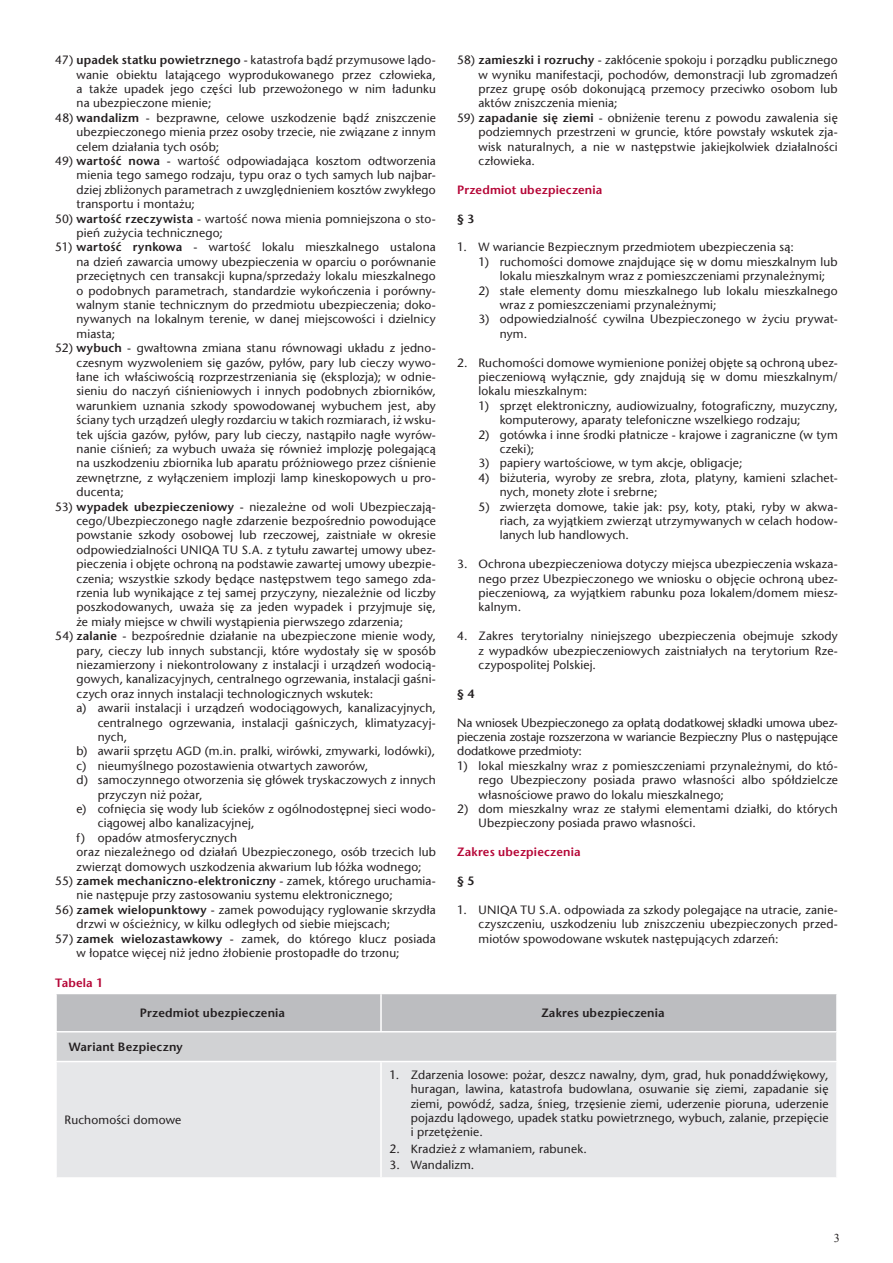
<style>
.page{position:relative;width:893px;height:1263px;background:#fff}
.page>*{position:absolute;margin:0;border:0;box-sizing:border-box;transform-origin:0 0}
.t1{font:12px/14.4px "Stone Sans Pl";letter-spacing:.015em;color:#231f20;text-align:justify}
.t2{font:600 12px "Stone Sans Pl";letter-spacing:.015em;color:#231f20}
.t3{font:600 12px "Stone Sans Pl";letter-spacing:.015em;color:#b50536}
.t4{font:12px "Times New Roman";color:#231f20}
.s1{font-weight:600}
</style>
<div class="page">
<div style="left:57px;top:994px;width:779px;height:37px;background:#bcbdc0"></div>
<div style="left:56px;top:1032px;width:781px;height:29px;background:#d1d2d4"></div>
<div style="left:57px;top:1062px;width:779px;height:115px;background:#e6e7e9"></div>
<hr style="left:380px;top:994px;width:2px;height:37px;background:#fff">
<hr style="left:55px;top:1032px;width:2px;height:29px;background:#fff">
<hr style="left:836px;top:1032px;width:2px;height:29px;background:#fff">
<hr style="left:380px;top:1062px;width:2px;height:115px;background:#fff">
<p class="t1" style="left:77px;top:53px;width:361px;text-indent:-21px">47) <span class="s1">upadek statku powietrznego</span> - katastrofa bądź przymusowe lądo&shy;wanie obiektu latającego wyprodukowanego przez człowieka, a także upadek jego części lub przewożonego w nim ładunku na ubezpieczone mienie;</p>
<p class="t1" style="left:77px;top:110px;width:361px;text-indent:-21px">48) <span class="s1">wandalizm</span> - bezprawne, celowe uszkodzenie bądź zniszczenie ubezpieczonego mienia przez osoby trzecie, nie związane z innym celem działania tych osób;</p>
<p class="t1" style="left:77px;top:154px;width:361px;text-indent:-21px">49) <span class="s1">wartość nowa</span> - wartość odpowiadająca kosztom odtworzenia mienia tego samego rodzaju, typu oraz o tych samych lub najbar&shy;dziej zbliżonych parametrach z uwzględnieniem kosztów zwykłego transportu i montażu;</p>
<p class="t1" style="left:77px;top:211px;width:361px;text-indent:-21px">50) <span class="s1">wartość rzeczywista</span> - wartość nowa mienia pomniejszona o sto&shy;pień zużycia technicznego;</p>
<p class="t1" style="left:77px;top:240px;width:361px;text-indent:-21px">51) <span class="s1">wartość rynkowa</span> - wartość lokalu mieszkalnego ustalona na dzień zawarcia umowy ubezpieczenia w oparciu o porównanie przeciętnych cen transakcji kupna/sprzedaży lokalu mieszkalnego o podobnych parametrach, standardzie wykończenia i porówny&shy;walnym stanie technicznym do przedmiotu ubezpieczenia; doko&shy;nywanych na lokalnym terenie, w danej miejscowości i dzielnicy miasta;</p>
<p class="t1" style="left:77px;top:341px;width:361px;text-indent:-21px">52) <span class="s1">wybuch</span> - gwałtowna zmiana stanu równowagi układu z jedno&shy;czesnym wyzwoleniem się gazów, pyłów, pary lub cieczy wywo&shy;łane ich właściwością rozprzestrzeniania się (eksplozja); w odnie&shy;sieniu do naczyń ciśnieniowych i innych podobnych zbiorników, warunkiem uznania szkody spowodowanej wybuchem jest, aby ściany tych urządzeń uległy rozdarciu w takich rozmiarach, iż wsku&shy;tek ujścia gazów, pyłów, pary lub cieczy, nastąpiło nagłe wyrów&shy;nanie ciśnień; za wybuch uważa się również implozję polegającą na uszkodzeniu zbiornika lub aparatu próżniowego przez ciśnienie zewnętrzne, z wyłączeniem implozji lamp kineskopowych u pro&shy;ducenta;</p>
<p class="t1" style="left:77px;top:499px;width:361px;text-indent:-21px">53) <span class="s1">wypadek ubezpieczeniowy</span> - niezależne od woli Ubezpieczają&shy;cego/Ubezpieczonego nagłe zdarzenie bezpośrednio powodujące powstanie szkody osobowej lub rzeczowej, zaistniałe w okresie odpowiedzialności UNIQA TU S.A. z tytułu zawartej umowy ubez&shy;pieczenia i objęte ochroną na podstawie zawartej umowy ubezpie&shy;czenia; wszystkie szkody będące następstwem tego samego zda&shy;rzenia lub wynikające z tej samej przyczyny, niezależnie od liczby poszkodowanych, uważa się za jeden wypadek i przyjmuje się, że miały miejsce w chwili wystąpienia pierwszego zdarzenia;</p>
<p class="t1" style="left:55px;top:629px;width:382px">54) <span class="s1">zalanie</span> - bezpośrednie działanie na ubezpieczone mienie wody,</p>
<p class="t1" style="left:77px;top:643px;width:361px">pary, cieczy lub innych substancji, które wydostały się w sposób</p>
<p class="t1" style="left:77px;top:658px;width:361px">niezamierzony i niekontrolowany z instalacji i urządzeń wodocią-</p>
<p class="t1" style="left:77px;top:672px;width:361px">gowych, kanalizacyjnych, centralnego ogrzewania, instalacji gaśni-</p>
<p class="t1" style="left:77px;top:686px;width:298px">czych oraz innych instalacji technologicznych wskutek:</p>
<p class="t1" style="left:77px;top:701px;width:361px">a) awarii instalacji i urządzeń wodociągowych, kanalizacyjnych,</p>
<p class="t1" style="left:98px;top:715px;width:340px">centralnego ogrzewania, instalacji gaśniczych, klimatyzacyj-</p>
<p class="t1" style="left:98px;top:730px;width:31px">nych,</p>
<p class="t1" style="left:77px;top:744px;width:360px">b) awarii sprzętu AGD (m.in. pralki, wirówki, zmywarki, lodówki),</p>
<p class="t1" style="left:77px;top:758px;width:293px">c) nieumyślnego pozostawienia otwartych zaworów,</p>
<p class="t1" style="left:77px;top:773px;width:361px">d) samoczynnego otworzenia się główek tryskaczowych z innych</p>
<p class="t1" style="left:98px;top:787px;width:106px">przyczyn niż pożar,</p>
<p class="t1" style="left:77px;top:802px;width:361px">e) cofnięcia się wody lub ścieków z ogólnodostępnej sieci wodo-</p>
<p class="t1" style="left:98px;top:816px;width:158px">ciągowej albo kanalizacyjnej,</p>
<p class="t1" style="left:77px;top:830px;width:162px">f) opadów atmosferycznych</p>
<p class="t1" style="left:77px;top:845px;width:361px">oraz niezależnego od działań Ubezpieczonego, osób trzecich lub</p>
<p class="t1" style="left:77px;top:859px;width:346px">zwierząt domowych uszkodzenia akwarium lub łóżka wodnego;</p>
<p class="t1" style="left:77px;top:874px;width:361px;text-indent:-21px">55) <span class="s1">zamek mechaniczno-elektroniczny</span> - zamek, którego uruchamia&shy;nie następuje przy zastosowaniu systemu elektronicznego;</p>
<p class="t1" style="left:77px;top:902px;width:361px;text-indent:-21px">56) <span class="s1">zamek wielopunktowy</span> - zamek powodujący ryglowanie skrzydła drzwi w ościeżnicy, w kilku odległych od siebie miejscach;</p>
<p class="t1" style="left:77px;top:931px;width:361px;text-indent:-21px">57) <span class="s1">zamek wielozastawkowy</span> - zamek, do którego klucz posiada w łopatce więcej niż jedno żłobienie prostopadłe do trzonu;</p>
<p class="t3" style="left:55px;top:976px;width:49px">Tabela 1</p>
<p class="t1" style="left:478px;top:53px;width:361px;text-indent:-21px">58) <span class="s1">zamieszki i rozruchy</span> - zakłócenie spokoju i porządku publicznego w wyniku manifestacji, pochodów, demonstracji lub zgromadzeń przez grupę osób dokonującą przemocy przeciwko osobom lub aktów zniszczenia mienia;</p>
<p class="t1" style="left:478px;top:110px;width:361px;text-indent:-21px">59) <span class="s1">zapadanie się ziemi</span> - obniżenie terenu z powodu zawalenia się podziemnych przestrzeni w gruncie, które powstały wskutek zja&shy;wisk naturalnych, a nie w następstwie jakiejkolwiek działalności człowieka.</p>
<p class="t3" style="left:457px;top:182px;width:147px">Przedmiot ubezpieczenia</p>
<p class="t2" style="left:457px;top:211px;width:19px">§ 3</p>
<p class="t1" style="left:457px;top:240px;width:338px">1. W wariancie Bezpiecznym przedmiotem ubezpieczenia są:</p>
<p class="t1" style="left:500px;top:254px;width:340px;text-indent:-21px">1) ruchomości domowe znajdujące się w domu mieszkalnym lub lokalu mieszkalnym wraz z pomieszczeniami przynależnymi;</p>
<p class="t1" style="left:500px;top:283px;width:340px;text-indent:-21px">2) stałe elementy domu mieszkalnego lub lokalu mieszkalnego wraz z pomieszczeniami przynależnymi;</p>
<p class="t1" style="left:500px;top:312px;width:340px;text-indent:-21px">3) odpowiedzialność cywilna Ubezpieczonego w życiu prywat&shy;nym.</p>
<p class="t1" style="left:478px;top:355px;width:361px;text-indent:-21px">2. Ruchomości domowe wymienione poniżej objęte są ochroną ubez&shy;pieczeniową wyłącznie, gdy znajdują się w domu mieszkalnym/ lokalu mieszkalnym:</p>
<p class="t1" style="left:500px;top:398px;width:340px;text-indent:-21px">1) sprzęt elektroniczny, audiowizualny, fotograficzny, muzyczny, komputerowy, aparaty telefoniczne wszelkiego rodzaju;</p>
<p class="t1" style="left:500px;top:427px;width:340px;text-indent:-21px">2) gotówka i inne środki płatnicze - krajowe i zagraniczne (w tym czeki);</p>
<p class="t1" style="left:478px;top:456px;width:266px">3) papiery wartościowe, w tym akcje, obligacje;</p>
<p class="t1" style="left:500px;top:470px;width:340px;text-indent:-21px">4) biżuteria, wyroby ze srebra, złota, platyny, kamieni szlachet&shy;nych, monety złote i srebrne;</p>
<p class="t1" style="left:500px;top:499px;width:340px;text-indent:-21px">5) zwierzęta domowe, takie jak: psy, koty, ptaki, ryby w akwa&shy;riach, za wyjątkiem zwierząt utrzymywanych w celach hodow&shy;lanych lub handlowych.</p>
<p class="t1" style="left:478px;top:557px;width:361px;text-indent:-21px">3. Ochrona ubezpieczeniowa dotyczy miejsca ubezpieczenia wskaza&shy;nego przez Ubezpieczonego we wniosku o objęcie ochroną ubez&shy;pieczeniową, za wyjątkiem rabunku poza lokalem/domem miesz&shy;kalnym.</p>
<p class="t1" style="left:479px;top:629px;width:361px;text-indent:-21px">4. Zakres terytorialny niniejszego ubezpieczenia obejmuje szkody z wypadków ubezpieczeniowych zaistniałych na terytorium Rze&shy;czypospolitej Polskiej.</p>
<p class="t2" style="left:457px;top:686px;width:19px">§ 4</p>
<p class="t1" style="left:457px;top:715px;width:382px">Na wniosek Ubezpieczonego za opłatą dodatkowej składki umowa ubez&shy;pieczenia zostaje rozszerzona w wariancie Bezpieczny Plus o następujące dodatkowe przedmioty:</p>
<p class="t1" style="left:479px;top:758px;width:361px;text-indent:-21px">1) lokal mieszkalny wraz z pomieszczeniami przynależnymi, do któ&shy;rego Ubezpieczony posiada prawo własności albo spółdzielcze własnościowe prawo do lokalu mieszkalnego;</p>
<p class="t1" style="left:478px;top:802px;width:361px;text-indent:-21px">2) dom mieszkalny wraz ze stałymi elementami działki, do których<br>Ubezpieczony posiada prawo własności.</p>
<p class="t3" style="left:457px;top:845px;width:125px">Zakres ubezpieczenia</p>
<p class="t2" style="left:457px;top:873px;width:19px">§ 5</p>
<p class="t1" style="left:478px;top:902px;width:361px;text-indent:-21px">1. UNIQA TU S.A. odpowiada za szkody polegające na utracie, zanie&shy;czyszczeniu, uszkodzeniu lub zniszczeniu ubezpieczonych przed&shy;miotów spowodowane wskutek następujących zdarzeń:</p>
<p class="t2" style="left:140px;top:1006px;width:147px">Przedmiot ubezpieczenia</p>
<p class="t2" style="left:541px;top:1006px;width:125px">Zakres ubezpieczenia</p>
<p class="t2" style="left:69px;top:1040px;width:115px">Wariant Bezpieczny</p>
<p class="t1" style="left:65px;top:1113px;width:118px">Ruchomości domowe</p>
<p class="t1" style="left:411px;top:1067px;width:419px;text-indent:-21px">1. Zdarzenia losowe: pożar, deszcz nawalny, dym, grad, huk ponaddźwiękowy, huragan, lawina, katastrofa budowlana, osuwanie się ziemi, zapadanie się ziemi, powódź, sadza, śnieg, trzęsienie ziemi, uderzenie pioruna, uderzenie pojazdu lądowego, upadek statku powietrznego, wybuch, zalanie, przepięcie i przetężenie.</p>
<p class="t1" style="left:389px;top:1141px;width:199px">2. Kradzież z włamaniem, rabunek.</p>
<p class="t1" style="left:389px;top:1158px;width:86px">3. Wandalizm.</p>
<p class="t4" style="left:834px;top:1229px;width:7px">3</p>
</div>
